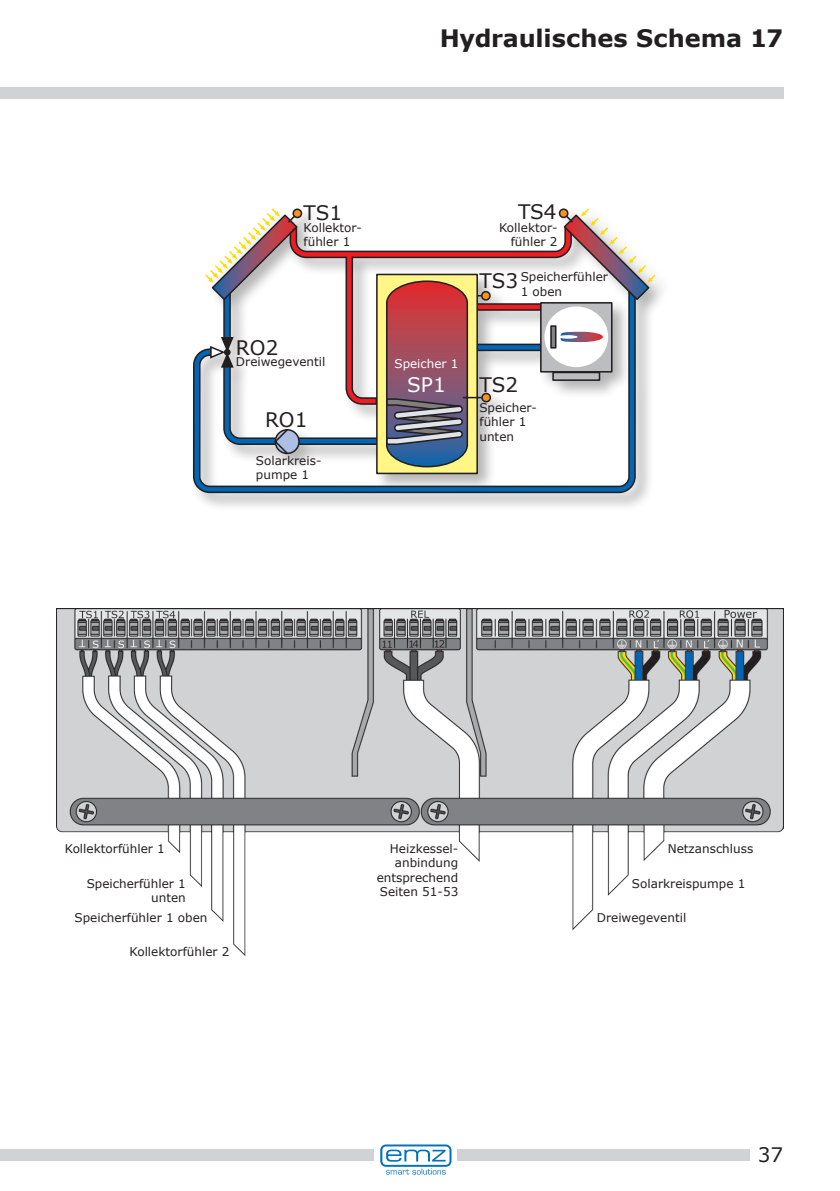
<style>
.page{position:relative;width:840px;height:1191px;background:#fff}
.page>*{position:absolute;margin:0;border:0;box-sizing:border-box;transform-origin:0 0}
.KopfschemataRechts{font:700 24px "Verdana";letter-spacing:-.005em;color:#231f20}
.t1{font:20px "Verdana";color:#231f20}
.t2{font:20px "Verdana";color:#fff}
.t3{font:12px/14.4px "Verdana";color:#231f20}
.t4{font:12px "Verdana";color:#fff}
</style>
<div class="page">
<div style="left:0;top:1149px;width:373px;height:12px;background:#d1d2d4"></div>
<div style="left:457px;top:1149px;width:292px;height:12px;background:#d1d2d4"></div>
<div style="left:0;top:87px;width:782px;height:12px;background:#d1d2d4"></div>
<svg style="left:380px;top:1144px;width:71px;height:30px"></svg>
<img style="left:57px;top:608px;width:725px;height:348px">
<div style="left:190px;top:206px;width:482px;height:306px;background:#231f20;opacity:.33"></div>
<svg style="left:492px;top:226px;width:70px;height:62px"></svg>
<svg style="left:192px;top:288px;width:445px;height:206px"></svg>
<div style="left:559px;top:209px;width:8px;height:8px;background:#f7931d;border-radius:50%"></div>
<div style="left:558px;top:208px;width:10px;height:10px;border:2px solid #231f20;border-radius:50%"></div>
<svg style="left:562px;top:208px;width:93px;height:93px"></svg>
<svg style="left:205px;top:208px;width:287px;height:267px"></svg>
<p class="KopfschemataRechts" style="left:439px;top:22px;width:345px">Hydraulisches Schema 17</p>
<p class="t1" style="left:303px;top:198px;width:40px">TS1</p>
<p class="t1" style="left:517px;top:198px;width:40px">TS4</p>
<p class="t3" style="left:303px;top:220px;width:60px">Kollektor&shy;fühler 1</p>
<p class="t1" style="left:236px;top:334px;width:44px">RO2</p>
<p class="t3" style="left:236px;top:354px;width:91px">Dreiwegeventil</p>
<p class="t1" style="left:265px;top:406px;width:44px">RO1</p>
<p class="t3" style="left:256px;top:453px;width:67px">Solarkreis&shy;pumpe 1</p>
<p class="t3" style="left:499px;top:220px;width:60px;text-align:right">Kollektor&shy;fühler 2</p>
<p class="t3" style="left:520px;top:269px;width:89px">Speicherfühler<br>1 oben</p>
<p class="t1" style="left:479px;top:266px;width:40px">TS3</p>
<p class="t4" style="left:394px;top:355px;width:66px">Speicher 1</p>
<p class="t2" style="left:407px;top:370px;width:40px">SP1</p>
<p class="t1" style="left:479px;top:371px;width:40px">TS2</p>
<p class="t3" style="left:479px;top:400px;width:59px">Speicher&shy;fühler 1 unten</p>
<p class="t3" style="left:65px;top:841px;width:101px">Kollektorfühler 1</p>
<p class="t3" style="left:667px;top:841px;width:87px">Netzanschluss</p>
<p class="t3" style="left:87px;top:876px;width:101px;text-align:right">Speicherfühler 1 unten</p>
<p class="t3" style="left:631px;top:876px;width:115px">Solarkreispumpe 1</p>
<p class="t3" style="left:74px;top:910px;width:134px">Speicherfühler 1 oben</p>
<p class="t3" style="left:596px;top:910px;width:91px">Dreiwegeventil</p>
<p class="t3" style="left:129px;top:944px;width:101px">Kollektorfühler 2</p>
<p class="t3" style="left:390px;top:841px;width:70px;text-align:center">Heizkessel&shy;anbindung</p>
<p class="t3" style="left:376px;top:870px;width:83px">entsprechend<br>Seiten 51-53</p>
<h2 class="t1" style="left:757px;top:1141px;width:27px">37</h2>
</div>
